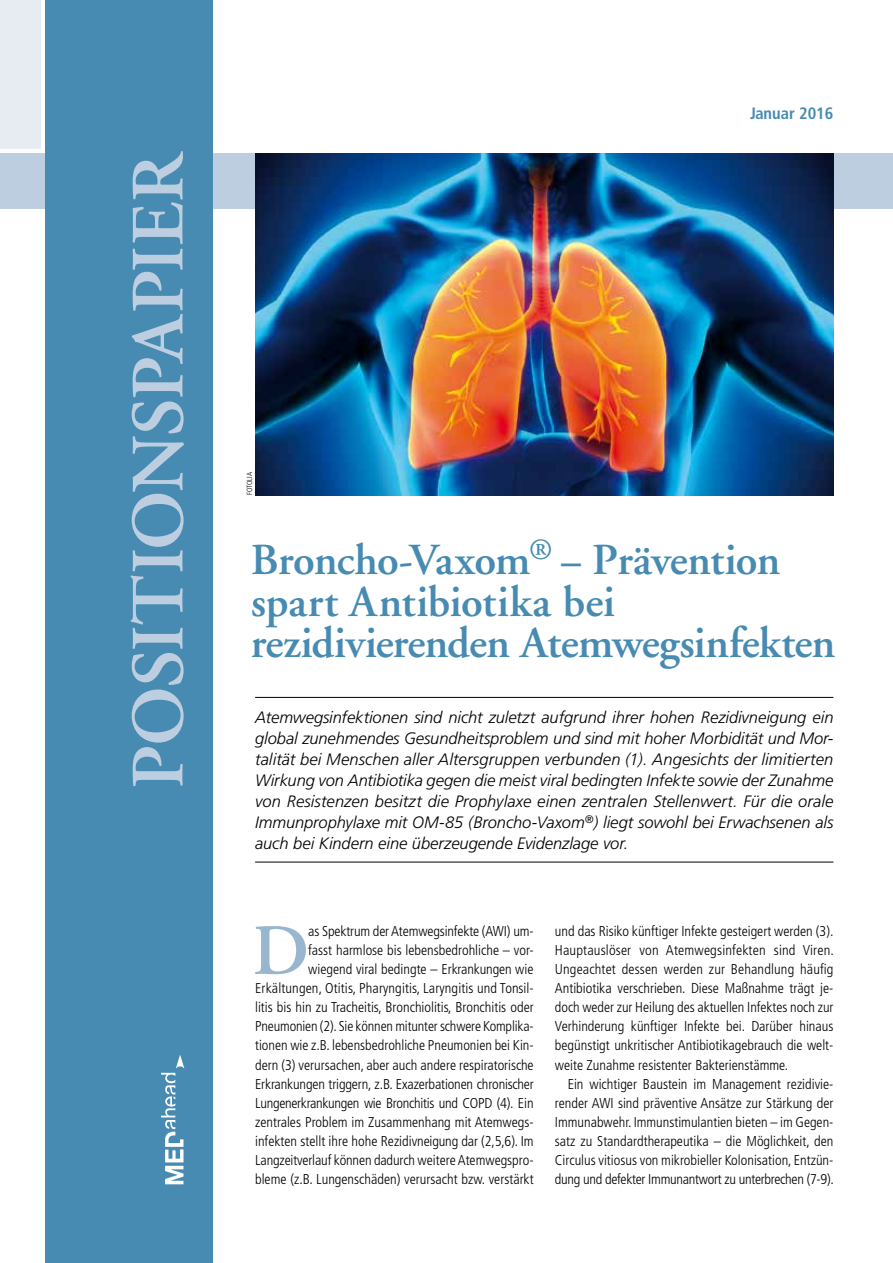
<style>
.page{position:relative;width:893px;height:1263px;background:#fff}
.page>*{position:absolute;margin:0;border:0;box-sizing:border-box;transform-origin:0 0}
.t1{font:600 75px "Adobe Garamond";letter-spacing:-.02em;color:#bccedf}
.t2{font:600 72px "Adobe Garamond";color:#99b6cf}
.t3{font:600 44.25px/42px "Adobe Garamond";letter-spacing:-.015em;color:#478bb2}
.t4{font:italic 300 16.5px/21px "Frutiger";letter-spacing:-.005em;color:#000;text-align:justify}
.t5{font:700 condensed 16.5px "Frutiger";color:#478bb2}
.t6{font:300 condensed 14.25px/19.2px "Frutiger";color:#000;text-align:justify}
.t7{font:300 condensed 7.5px "Frutiger";color:#000}
</style>
<div class="page">
<div style="left:0;top:153px;width:893px;height:55px;background:#bccedf"></div>
<div style="left:45px;top:0;width:168px;height:1263px;background:#478bb2"></div>
<div style="left:0;top:0;width:40px;height:149px;background:#e7ecf3"></div>
<svg style="left:161px;top:1055px;width:23px;height:129px"></svg>
<hr style="left:255px;top:697px;width:578px;height:1px;background:#000">
<hr style="left:255px;top:862px;width:578px;height:1px;background:#000">
<img style="left:255px;top:153px;width:578px;height:342px">
<h1 class="t1" style="left:117px;top:789px;width:639px;rotate:-90deg">POSITIONSPAPIER</h1>
<p class="t7" style="left:245px;top:495px;width:25px;rotate:-90deg">FOTOLIA</p>
<p class="t5" style="left:750px;top:103px;width:85px">Januar 2016</p>
<h3 class="t3" style="left:251px;top:539px;width:586px">Broncho-Vaxom<sup>®</sup> – Prävention spart Antibiotika bei rezidivierenden Atemwegsinfekten</h3>
<p class="t4" style="left:255px;top:707px;width:580px">Atemwegsinfektionen sind nicht zuletzt aufgrund ihrer hohen Rezidivneigung ein global zunehmendes Gesundheitsproblem und sind mit hoher Morbidität und Mor&shy;talität bei Menschen aller Altersgruppen verbunden (1). Angesichts der limitierten Wirkung von Antibiotika gegen die meist viral bedingten Infekte sowie der Zunahme von Resistenzen besitzt die Prophylaxe einen zentralen Stellenwert. Für die orale Immunprophylaxe mit OM-85 (Broncho-Vaxom<sup>®</sup>) liegt sowohl bei Erwachsenen als auch bei Kindern eine überzeugende Evidenzlage vor.</p>
<p class="t6" style="left:255px;top:921px;width:280px;text-align:right">as Spektrum der Atemwegsinfekte (AWI) um-<br>fasst harmlose bis lebensbedrohliche – vor-<br>wiegend viral bedingte – Erkrankungen wie Erkältungen, Otitis, Pharyngitis, Laryngitis und Tonsil&shy;litis bis hin zu Tracheitis, Bronchiolitis, Bronchitis oder Pneumonien (2). Sie können mitunter schwere Komplika&shy;tionen wie z.B. lebensbedrohliche Pneumonien bei Kin&shy;dern (3) verursachen, aber auch andere respiratorische Erkrankungen triggern, z.B. Exazerbationen chronischer Lungenerkrankungen wie Bronchitis und COPD (4). Ein zentrales Problem im Zusammenhang mit Atemwegs&shy;infekten stellt ihre hohe Rezidivneigung dar (2,5,6). Im Langzeitverlauf können dadurch weitere Atemwegspro&shy;bleme (z.B. Lungenschäden) verursacht bzw. verstärkt</p>
<p class="t6" style="left:555px;top:921px;width:281px">und das Risiko künftiger Infekte gesteigert werden (3).<br>Hauptauslöser von Atemwegsinfekten sind Viren.<br>Ungeachtet dessen werden zur Behandlung häufig Antibiotika verschrieben. Diese Maßnahme trägt je&shy;doch weder zur Heilung des aktuellen Infektes noch zur Verhinderung künftiger Infekte bei. Darüber hinaus begünstigt unkritischer Antibiotikagebrauch die welt&shy;weite Zunahme resistenter Bakterienstämme.</p>
<h2 class="t2" style="left:252px;top:911px;width:58px">D</h2>
<p class="t6" style="left:555px;top:1074px;width:281px;text-indent:13px">Ein wichtiger Baustein im Management rezidivie&shy;render AWI sind präventive Ansätze zur Stärkung der Immunabwehr. Immunstimulantien bieten – im Gegen&shy;satz zu Standardtherapeutika – die Möglichkeit, den Circulus vitiosus von mikrobieller Kolonisation, Entzün&shy;dung und defekter Immunantwort zu unterbrechen (7-9).</p>
</div>
